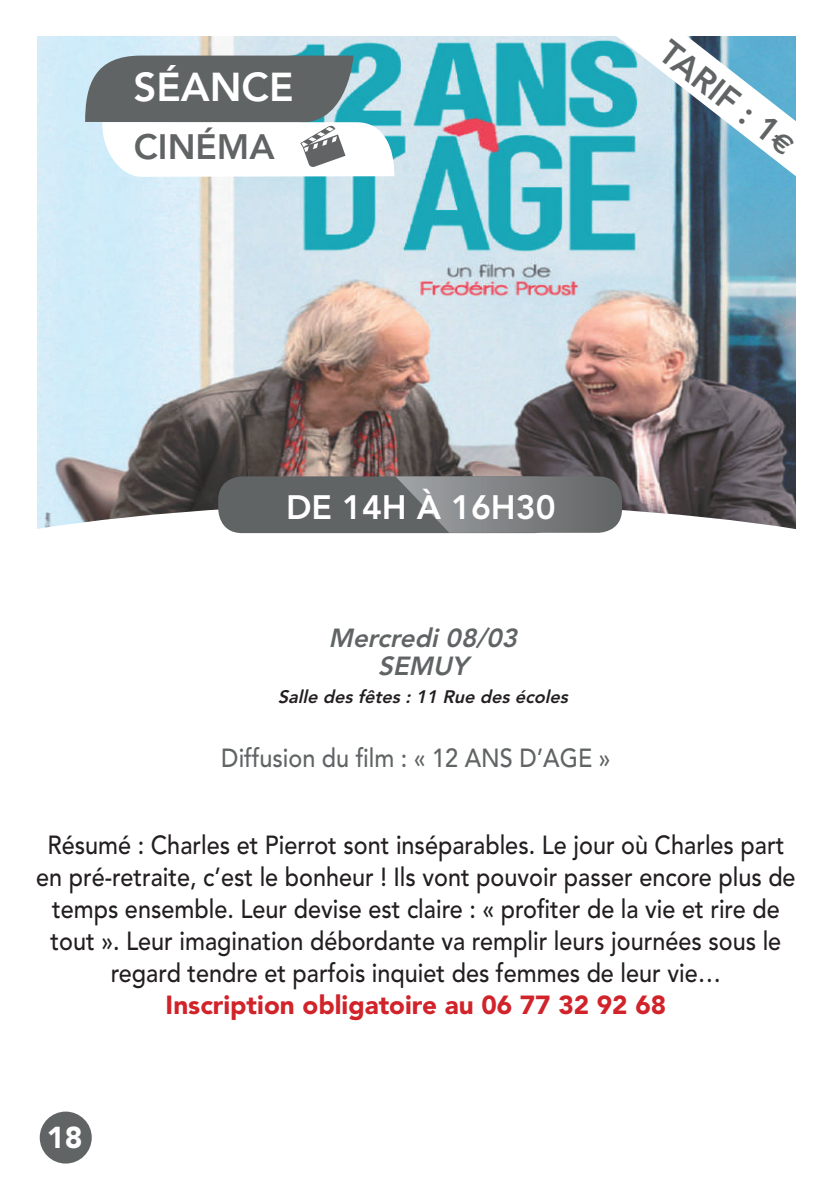
<style>
.page{position:relative;width:840px;height:1191px;background:#fff}
.page>*{position:absolute;margin:0;border:0;box-sizing:border-box;transform-origin:0 0}
.t1{font:800 40px "Avenir";color:#fff}
.t2{font:800 35px "Avenir";color:#616465}
.t3{font:800 34px "Avenir";color:#616465}
.t4{font:800 33.6px "Avenir";color:#fff}
.t5{font:900 30px "Avenir";color:#fff}
.t6{font:500 26px/32px "Avenir";color:#231f20;text-align:center;scale:.9 1}
.t7{font:900 26px "Avenir";color:#d1232a}
.t8{font:500 26px "Avenir";color:#616465;scale:.9 1}
.t9{font:italic 800 26px/28px "Avenir";color:#616465;text-align:center}
.t10{font:italic 800 18px "Avenir";color:#231f20}
.s1{font-family:"Euro Sans";font-weight:700;font-size:28px}
</style>
<div class="page">
<img style="left:38px;top:36px;width:756px;height:467px">
<svg style="left:37px;top:503px;width:621px;height:31px"></svg>
<svg style="left:85px;top:56px;width:309px;height:121px"></svg>
<div style="left:218px;top:476px;width:340px;height:57px;background:#616465;border-radius:24px"></div>
<svg style="left:395px;top:476px;width:226px;height:57px"></svg>
<svg style="left:609px;top:36px;width:187px;height:175px"></svg>
<div style="left:40px;top:1111px;width:52px;height:52px;background:#616465;border-radius:50%"></div>
<svg style="left:658px;top:502px;width:138px;height:27px"></svg>
<h1 class="t1" style="left:133px;top:63px;width:161px">SÉANCE</h1>
<h2 class="t2" style="left:134px;top:126px;width:142px">CINÉMA</h2>
<h3 class="t3" style="left:676px;top:32px;width:163px;rotate:38deg">TARIF : 1<span class="s1">E</span></h3>
<p class="t4" style="left:286px;top:488px;width:271px">DE 14H À 16H30</p>
<p class="t9" style="left:328px;top:623px;width:196px">Mercredi 08/03<br>SEMUY</p>
<p class="t10" style="left:277px;top:686px;width:296px">Salle desfêtes:11 Rue desécoles</p>
<p class="t8" style="left:221px;top:743px;width:434px">Diffusion du film : « 12 ANS D’AGE »</p>
<p class="t6" style="left:36px;top:829px;width:844px">Résumé : Charles et Pierrot sont inséparables. Le jour où Charles part en pré-retraite, c’est le bonheur ! Ils vont pouvoir passer encore plus de temps ensemble. Leur devise est claire : « profiter de la vie et rire de tout ». Leur imagination débordante va remplir leurs journées sous le regard tendre et parfois inquiet des femmes de leur vie…</p>
<p class="t7" style="left:165px;top:989px;width:502px">Inscription obligatoire au 06 77 32 92 68</p>
<p class="t5" style="left:47px;top:1119px;width:37px">18</p>
</div>
